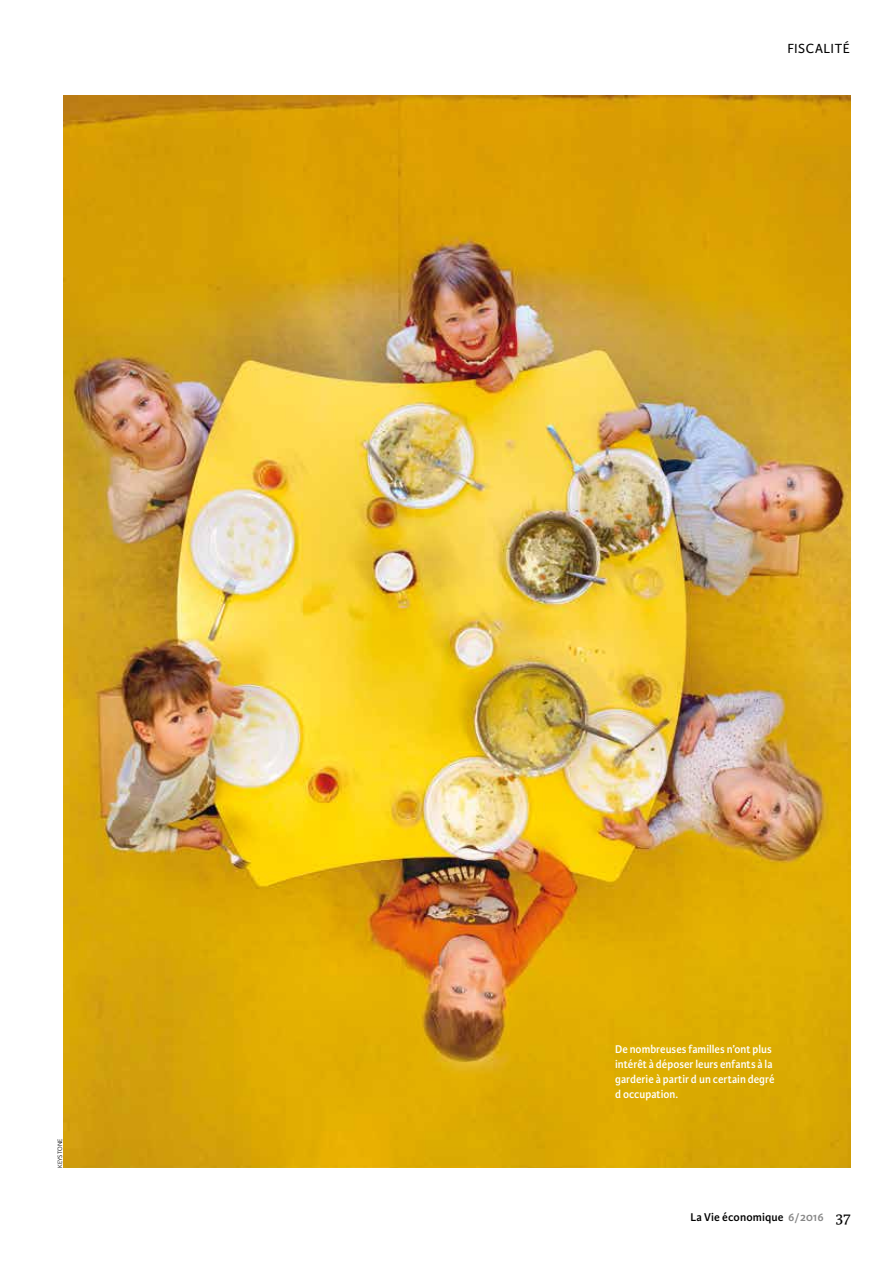
<style>
.page{position:relative;width:893px;height:1263px;background:#fff}
.page>*{position:absolute;margin:0;border:0;box-sizing:border-box;transform-origin:0 0}
.t1{font:14.1px "Karmina Sans";letter-spacing:.035em;color:#000}
.t2{font:600 12px/15px "Karmina Sans";letter-spacing:.005em;color:#fff;scale:.95 1}
.t3{font:600 12px "Karmina Sans";letter-spacing:.01em;color:#000}
.t4{font:300 6.75px "Karmina Sans";letter-spacing:.01em;color:#000}
.s1{color:#878787}
.s2{font-family:"Karmina";font-weight:400;font-size:16.5px}
</style>
<div class="page">
<img style="left:63px;top:96px;width:787px;height:1072px">
<p class="t4" style="left:56px;top:1168px;width:31px;rotate:-90deg">KEYSTONE</p>
<p class="t1" style="left:787px;top:41px;width:64px">FISCALITÉ</p>
<p class="t2" style="left:615px;top:1041px;width:169px">De nombreuses familles n’ont plus intérêt à déposer leurs enfants à la garderie à partir d un certain degré d occupation.</p>
<p class="t3" style="left:690px;top:1210px;width:161px">La Vie économique <span class="s1">6/2016</span> <span class="s2">37</span></p>
</div>
